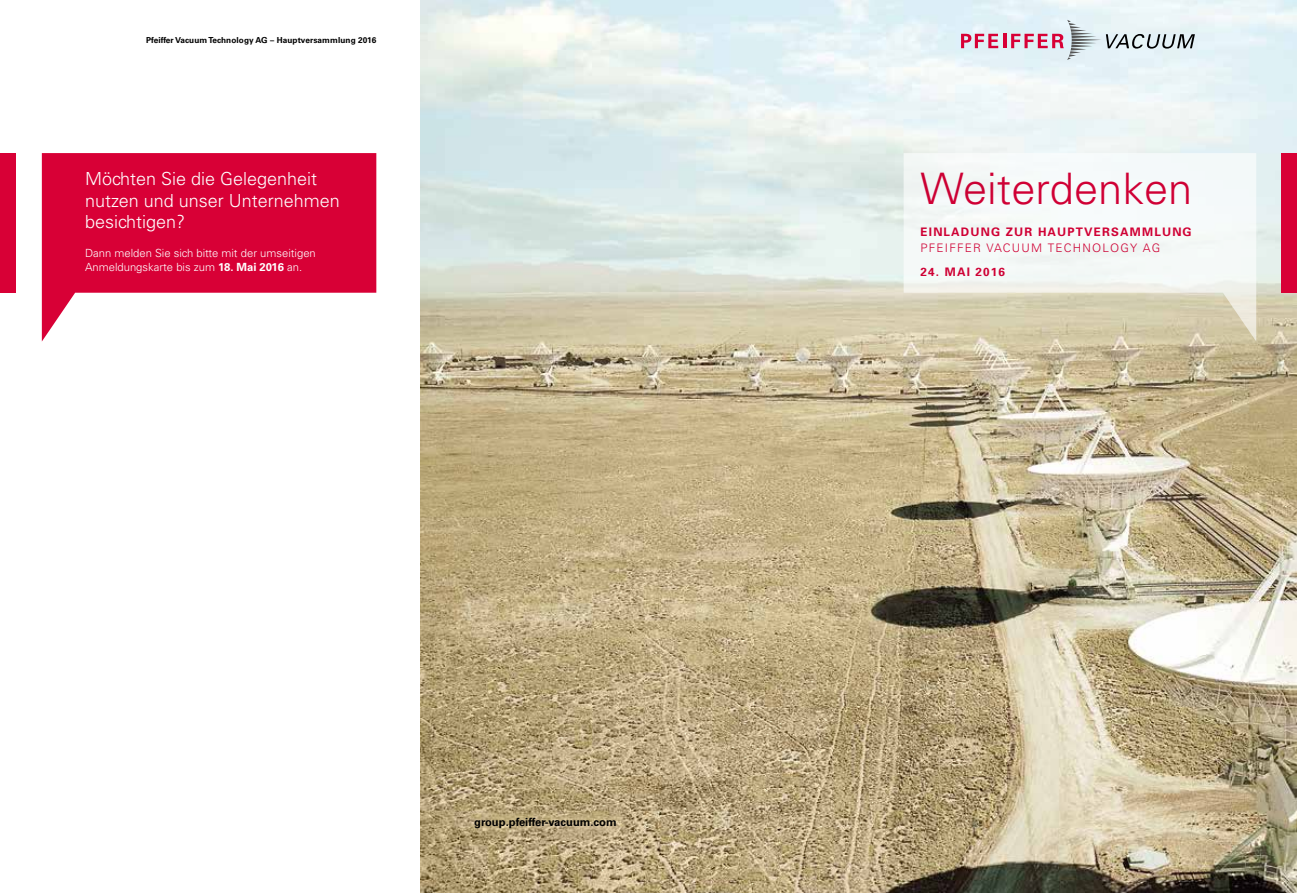
<style>
.page{position:relative;width:1297px;height:893px;background:#fff}
.page>*{position:absolute;margin:0;border:0;box-sizing:border-box;transform-origin:0 0}
.t1{font:300 43.35px "Univers";color:#d80036}
.t2{font:300 18px/21.6px "Univers LT Std";color:#fff}
.t3{font:700 11.7px "Univers";letter-spacing:.1em;color:#d80036}
.t4{font:300 11.7px "Univers";letter-spacing:.1em;color:#d80036}
.t5{font:300 11.25px/14.2px "Univers LT Std";color:#fff}
.t6{font:700 11.25px "Univers LT Std";color:#000}
.t7{font:700 8.25px "Univers LT Std";letter-spacing:.01em;color:#000}
.s1{font-weight:700}
</style>
<div class="page">
<img style="left:421px;top:0;width:876px;height:893px">
<img style="left:466px;top:807px;width:164px;height:31px">
<div style="left:1282px;top:153px;width:15px;height:140px;background:#d80036"></div>
<div style="left:0;top:153px;width:15px;height:140px;background:#d80036"></div>
<svg style="left:904px;top:153px;width:352px;height:188px;fill:#f4f9f7"></svg>
<svg style="left:961px;top:34px;width:37px;height:14px"></svg>
<hr style="left:1003px;top:34px;width:3px;height:14px;background:#d80036">
<svg style="left:1011px;top:20px;width:184px;height:40px;background:#d1d3da"></svg>
<svg style="left:42px;top:153px;width:334px;height:188px;fill:#d80036"></svg>
<p class="t7" style="left:146px;top:35px;width:232px">Pfeiffer Vacuum Technology AG – Hauptversammlung 2016</p>
<h2 class="t2" style="left:85px;top:168px;width:256px">Möchten Sie die Gelegenheit nutzen und unser Unternehmen besichtigen?</h2>
<p class="t5" style="left:85px;top:246px;width:232px">Dann melden Sie sich bitte mit der umseitigen<br>Anmeldungskarte bis zum <span class="s1">18. Mai 2016</span> an.</p>
<p class="t6" style="left:474px;top:816px;width:144px">group.pfeiffer-vacuum.com</p>
<h1 class="t1" style="left:920px;top:163px;width:273px">Weiterdenken</h1>
<p class="t3" style="left:920px;top:224px;width:273px">EINLADUNG ZUR HAUPTVERSAMMLUNG</p>
<p class="t4" style="left:920px;top:241px;width:241px">PFEIFFER VACUUM TECHNOLOGY AG</p>
<p class="t3" style="left:920px;top:265px;width:86px">24. MAI 2016</p>
</div>
